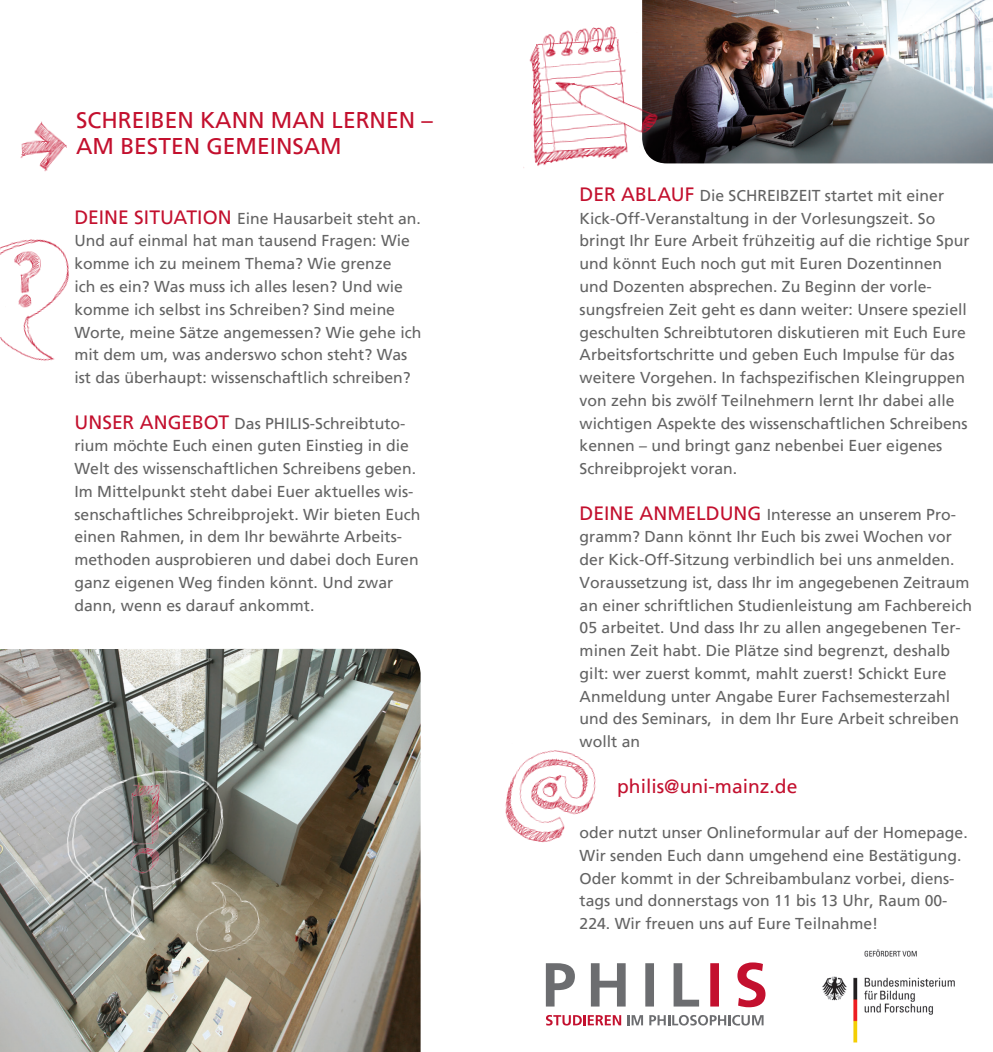
<style>
.page{position:relative;width:993px;height:1052px;background:#fff}
.page>*{position:absolute;margin:0;border:0;box-sizing:border-box;transform-origin:0 0}
.t1{font:22.75px/26.2px "Frutiger LT";color:#c3102e}
.t2{font:19.25px "Frutiger LT";color:#c3102e}
.t3{font:15.75px/22.8px "Frutiger LT";color:#636363}
.s1{font-size:19.25px;color:#c3102e}
</style>
<div class="page">
<img style="left:642px;top:0;width:350px;height:163px">
<img style="left:822px;top:949px;width:133px;height:94px">
<img style="left:20px;top:121px;width:47px;height:51px">
<img style="left:0;top:239px;width:69px;height:122px">
<img style="left:12px;top:249px;width:35px;height:60px">
<img style="left:505px;top:750px;width:91px;height:93px">
<svg style="left:545px;top:963px;width:153px;height:43px"></svg>
<svg style="left:710px;top:962px;width:55px;height:45px"></svg>
<svg style="left:546px;top:1015px;width:75px;height:10px"></svg>
<svg style="left:627px;top:1015px;width:16px;height:10px"></svg>
<svg style="left:649px;top:1015px;width:114px;height:10px"></svg>
<img style="left:523px;top:12px;width:140px;height:156px">
<img style="left:0;top:649px;width:420px;height:403px">
<img style="left:56px;top:761px;width:178px;height:183px">
<img style="left:117px;top:769px;width:55px;height:106px">
<img style="left:180px;top:872px;width:87px;height:89px">
<img style="left:220px;top:905px;width:21px;height:38px">
<p class="t1" style="left:76px;top:107px;width:358px">SCHREIBEN KANN MAN LERNEN –<br>AM BESTEN GEMEINSAM</p>
<p class="t3" style="left:74px;top:207px;width:348px"><span class="s1">DEINE SITUATION</span> Eine Hausarbeit steht an.<br>Und auf einmal hat man tausend Fragen: Wie komme ich zu meinem Thema? Wie grenze<br>ich es ein? Was muss ich alles lesen? Und wie komme ich selbst ins Schreiben? Sind meine Worte, meine Sätze angemessen? Wie gehe ich mit dem um, was anderswo schon steht? Was ist das überhaupt: wissenschaftlich schreiben?</p>
<p class="t3" style="left:74px;top:412px;width:347px"><span class="s1">UNSER ANGEBOT</span> Das PHILIS-Schreibtuto&shy;rium möchte Euch einen guten Einstieg in die Welt des wissenschaftlichen Schreibens geben.<br>Im Mittelpunkt steht dabei Euer aktuelles wis&shy;senschaftliches Schreibprojekt. Wir bieten Euch einen Rahmen, in dem Ihr bewährte Arbeits&shy;methoden ausprobieren und dabei doch Euren ganz eigenen Weg finden könnt. Und zwar dann, wenn es darauf ankommt.</p>
<p class="t3" style="left:579px;top:184px;width:391px"><span class="s1">DER ABLAUF</span> Die SCHREIBZEIT startet mit einer Kick-Off-Veranstaltung in der Vorlesungszeit. So bringt Ihr Eure Arbeit frühzeitig auf die richtige Spur und könnt Euch noch gut mit Euren Dozentinnen und Dozenten absprechen. Zu Beginn der vorle&shy;sungsfreien Zeit geht es dann weiter: Unsere speziell geschulten Schreibtutoren diskutieren mit Euch Eure Arbeitsfortschritte und geben Euch Impulse für das weitere Vorgehen. In fachspezifischen Kleingruppen von zehn bis zwölf Teilnehmern lernt Ihr dabei alle wichtigen Aspekte des wissenschaftlichen Schreibens kennen – und bringt ganz nebenbei Euer eigenes Schreibprojekt voran.</p>
<p class="t3" style="left:579px;top:503px;width:394px"><span class="s1">DEINE ANMELDUNG</span> Interesse an unserem Pro&shy;gramm? Dann könnt Ihr Euch bis zwei Wochen vor der Kick-Off-Sitzung verbindlich bei uns anmelden.<br>Voraussetzung ist, dass Ihr im angegebenen Zeitraum an einer schriftlichen Studienleistung am Fachbereich 05 arbeitet. Und dass Ihr zu allen angegebenen Ter&shy;minen Zeit habt. Die Plätze sind begrenzt, deshalb gilt: wer zuerst kommt, mahlt zuerst! Schickt Eure Anmeldung unter Angabe Eurer Fachsemesterzahl und des Seminars, in dem Ihr Eure Arbeit schreiben wollt an</p>
<p class="t2" style="left:617px;top:774px;width:182px">philis@uni-mainz.de</p>
<p class="t3" style="left:579px;top:821px;width:389px">oder nutzt unser Onlineformular auf der Homepage.<br>Wir senden Euch dann umgehend eine Bestätigung.<br>Oder kommt in der Schreibambulanz vorbei, diens&shy;tags und donnerstags von 11 bis 13 Uhr, Raum 00- 224. Wir freuen uns auf Eure Teilnahme!</p>
</div>
